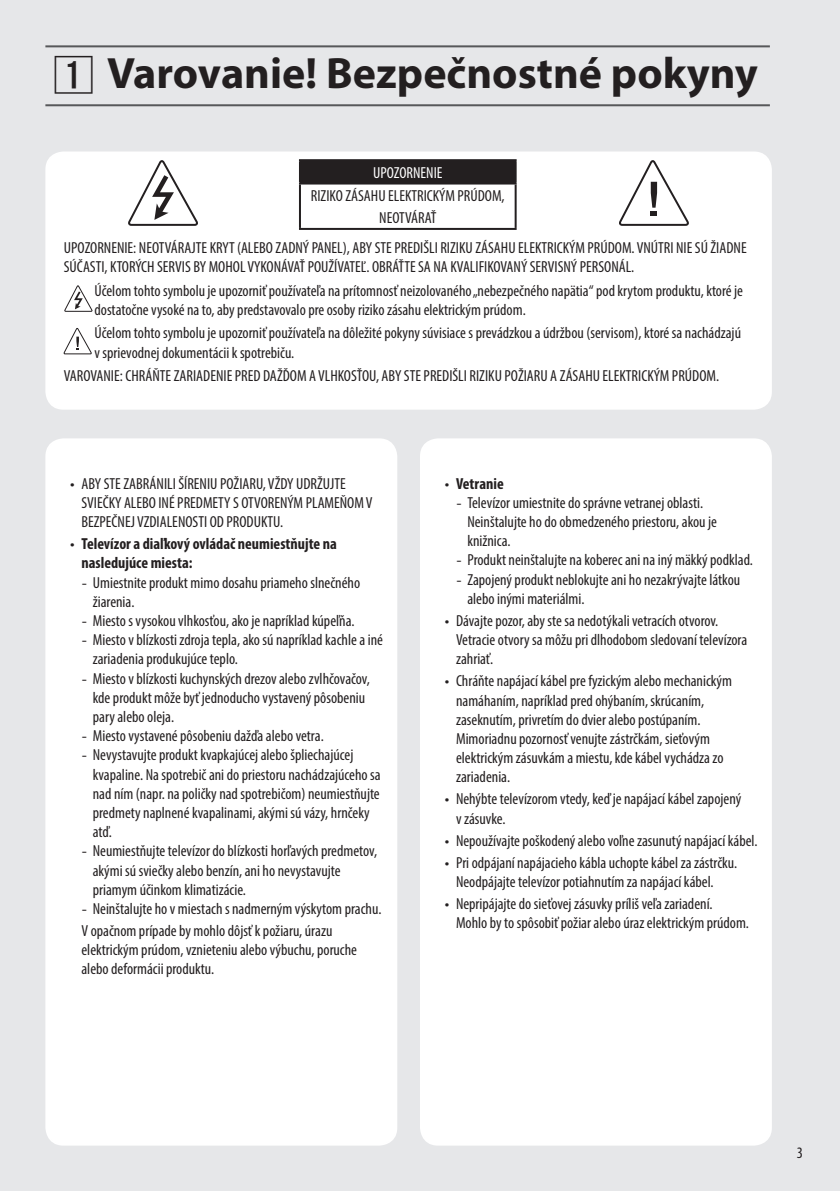
<style>
.page{position:relative;width:840px;height:1191px;background:#fff}
.page>*{position:absolute;margin:0;border:0;box-sizing:border-box;transform-origin:0 0}
.Title1{font:700 44px "Myriad Pro";color:#231f20}
.Bullet_Indent{font:condensed 16px/19.2px "Myriad Pro";color:#231f20}
.t1{font:700 condensed 16px/19.2px "Myriad Pro";color:#231f20}
.Page_Number_Right{font:condensed 16px "Myriad Pro";color:#231f20}
.s1{color:#fff}
.s2{font-family:"LG Smart";font-stretch:normal}
.s3{font-family:"LG Smart";font-weight:400;font-stretch:normal}
</style>
<div class="page">
<div style="left:0;top:0;width:839px;height:1191px;background:#e6e7e9"></div>
<hr style="left:45px;top:45px;width:724px;height:2px;background:#57585a">
<hr style="left:45px;top:104px;width:724px;height:2px;background:#57585a">
<div style="left:46px;top:152px;width:724px;height:257px;background:#fff;border-radius:17px"></div>
<svg style="left:128px;top:160px;width:70px;height:66px"></svg>
<div style="left:300px;top:160px;width:215px;height:23px;background:#231f20"></div>
<hr style="left:299px;top:159px;width:217px;height:2px;background:#231f20">
<hr style="left:299px;top:161px;width:2px;height:21px;background:#231f20">
<hr style="left:514px;top:161px;width:2px;height:21px;background:#231f20">
<hr style="left:299px;top:182px;width:217px;height:2px;background:#231f20">
<hr style="left:299px;top:184px;width:2px;height:44px;background:#231f20">
<hr style="left:514px;top:184px;width:2px;height:44px;background:#231f20">
<hr style="left:299px;top:228px;width:217px;height:2px;background:#231f20">
<svg style="left:619px;top:160px;width:69px;height:66px"></svg>
<svg style="left:64px;top:285px;width:28px;height:27px"></svg>
<svg style="left:64px;top:328px;width:28px;height:26px"></svg>
<div style="left:45px;top:151px;width:726px;height:259px;border:2px solid #fff;border-radius:17px"></div>
<div style="left:46px;top:439px;width:350px;height:705px;background:#fff;border-radius:17px"></div>
<div style="left:45px;top:438px;width:352px;height:707px;border:2px solid #fff;border-radius:17px"></div>
<div style="left:421px;top:439px;width:349px;height:705px;background:#fff;border-radius:17px"></div>
<div style="left:420px;top:438px;width:351px;height:707px;border:2px solid #fff;border-radius:17px"></div>
<p class="Title1" style="left:107px;top:45px;width:652px">Varovanie! Bezpečnostné pokyny</p>
<p class="Bullet_Indent" style="left:311px;top:161px;width:195px;line-height:22.6px;text-align:center"><span class="s1">UPOZORNENIE<br></span>RIZIKO ZÁSAHU ELEKTRICKÝM PRÚDOM,<br>NEOTVÁRAŤ</p>
<p class="Bullet_Indent" style="left:64px;top:238px;width:684px">UPOZORNENIE: NEOTVÁRAJTE KRYT (ALEBO ZADNÝ PANEL), ABY STE PREDIŠLI RIZIKU ZÁSAHU ELEKTRICKÝM PRÚDOM. VNÚTRI NIE SÚ ŽIADNE<br>SÚČASTI, KTORÝCH SERVIS BY MOHOL VYKONÁVAŤ POUŽÍVATEĽ. OBRÁŤTE SA NA KVALIFIKOVANÝ SERVISNÝ PERSONÁL.</p>
<p class="Bullet_Indent" style="left:94px;top:281px;width:649px">Účelom tohto symbolu je upozorniť používateľa na prítomnosť neizolovaného „nebezpečného napätia“ pod krytom produktu, ktoré je dostatočne vysoké na to, aby predstavovalo pre osoby riziko zásahu elektrickým prúdom.</p>
<p class="Bullet_Indent" style="left:94px;top:323px;width:647px">Účelom tohto symbolu je upozorniť používateľa na dôležité pokyny súvisiace s prevádzkou a údržbou (servisom), ktoré sa nachádzajú v sprievodnej dokumentácii k spotrebiču.</p>
<p class="Bullet_Indent" style="left:64px;top:366px;width:656px">VAROVANIE: CHRÁŇTE ZARIADENIE PRED DAŽĎOM A VLHKOSŤOU, ABY STE PREDIŠLI RIZIKU POŽIARU A ZÁSAHU ELEKTRICKÝM PRÚDOM.</p>
<p class="Bullet_Indent" style="left:81px;top:473px;width:292px;text-indent:-11px"><span class="s2">•</span> ABY STE ZABRÁNILI ŠÍRENIU POŽIARU, VŽDY UDRŽUJTE<br>SVIEČKY ALEBO INÉ PREDMETY S OTVORENÝM PLAMEŇOM V<br>BEZPEČNEJ VZDIALENOSTI OD PRODUKTU.</p>
<p class="t1" style="left:81px;top:534px;width:257px;text-indent:-11px"><span class="s3">•</span> Televízor a diaľkový ovládač neumiestňujte na nasledujúce miesta:</p>
<p class="Bullet_Indent" style="left:93px;top:572px;width:269px;text-indent:-11px"><span class="s2">-</span> Umiestnite produkt mimo dosahu priameho slnečného žiarenia.</p>
<p class="Bullet_Indent" style="left:81px;top:611px;width:274px"><span class="s2">-</span> Miesto s vysokou vlhkosťou, ako je napríklad kúpeľňa.</p>
<p class="Bullet_Indent" style="left:93px;top:630px;width:291px;text-indent:-11px"><span class="s2">-</span> Miesto v blízkosti zdroja tepla, ako sú napríklad kachle a iné zariadenia produkujúce teplo.</p>
<p class="Bullet_Indent" style="left:93px;top:668px;width:278px;text-indent:-11px"><span class="s2">-</span> Miesto v blízkosti kuchynských drezov alebo zvlhčovačov, kde produkt môže byť jednoducho vystavený pôsobeniu pary alebo oleja.</p>
<p class="Bullet_Indent" style="left:81px;top:726px;width:244px"><span class="s2">-</span> Miesto vystavené pôsobeniu dažďa alebo vetra.</p>
<p class="Bullet_Indent" style="left:93px;top:745px;width:289px;text-indent:-11px"><span class="s2">-</span> Nevystavujte produkt kvapkajúcej alebo špliechajúcej kvapaline. Na spotrebič ani do priestoru nachádzajúceho sa nad ním (napr. na poličky nad spotrebičom) neumiestňujte predmety naplnené kvapalinami, akými sú vázy, hrnčeky atď.</p>
<p class="Bullet_Indent" style="left:93px;top:841px;width:286px;text-indent:-11px"><span class="s2">-</span> Neumiestňujte televízor do blízkosti horľavých predmetov, akými sú sviečky alebo benzín, ani ho nevystavujte priamym účinkom klimatizácie.</p>
<p class="Bullet_Indent" style="left:81px;top:899px;width:301px"><span class="s2">-</span> Neinštalujte ho v miestach s nadmerným výskytom prachu.</p>
<p class="Bullet_Indent" style="left:81px;top:921px;width:277px">V opačnom prípade by mohlo dôjsť k požiaru, úrazu elektrickým prúdom, vznieteniu alebo výbuchu, poruche alebo deformácii produktu.</p>
<p class="t1" style="left:444px;top:473px;width:60px"><span class="s3">•</span> Vetranie</p>
<p class="Bullet_Indent" style="left:467px;top:493px;width:251px;text-indent:-11px"><span class="s2">-</span> Televízor umiestnite do správne vetranej oblasti.<br>Neinštalujte ho do obmedzeného priestoru, akou je knižnica.</p>
<p class="Bullet_Indent" style="left:456px;top:550px;width:298px"><span class="s2">-</span> Produkt neinštalujte na koberec ani na iný mäkký podklad.</p>
<p class="Bullet_Indent" style="left:467px;top:569px;width:274px;text-indent:-11px"><span class="s2">-</span> Zapojený produkt neblokujte ani ho nezakrývajte látkou alebo inými materiálmi.</p>
<p class="Bullet_Indent" style="left:456px;top:611px;width:292px;text-indent:-11px"><span class="s2">•</span> Dávajte pozor, aby ste sa nedotýkali vetracích otvorov.<br>Vetracie otvory sa môžu pri dlhodobom sledovaní televízora zahriať.</p>
<p class="Bullet_Indent" style="left:456px;top:671px;width:277px;text-indent:-11px"><span class="s2">•</span> Chráňte napájací kábel pre fyzickým alebo mechanickým namáhaním, napríklad pred ohýbaním, skrúcaním, zaseknutím, privretím do dvier alebo postúpaním.<br>Mimoriadnu pozornosť venujte zástrčkám, sieťovým elektrickým zásuvkám a miestu, kde kábel vychádza zo zariadenia.</p>
<p class="Bullet_Indent" style="left:456px;top:789px;width:286px;text-indent:-11px"><span class="s2">•</span> Nehýbte televízorom vtedy, keď je napájací kábel zapojený v zásuvke.</p>
<p class="Bullet_Indent" style="left:444px;top:830px;width:314px"><span class="s2">•</span> Nepoužívajte poškodený alebo voľne zasunutý napájací kábel.</p>
<p class="Bullet_Indent" style="left:456px;top:852px;width:282px;text-indent:-11px"><span class="s2">•</span> Pri odpájaní napájacieho kábla uchopte kábel za zástrčku.<br>Neodpájajte televízor potiahnutím za napájací kábel.</p>
<p class="Bullet_Indent" style="left:456px;top:894px;width:294px;text-indent:-11px"><span class="s2">•</span> Nepripájajte do sieťovej zásuvky príliš veľa zariadení.<br>Mohlo by to spôsobiť požiar alebo úraz elektrickým prúdom.</p>
<p class="Page_Number_Right" style="left:796px;top:1142px;width:8px">3</p>
</div>
